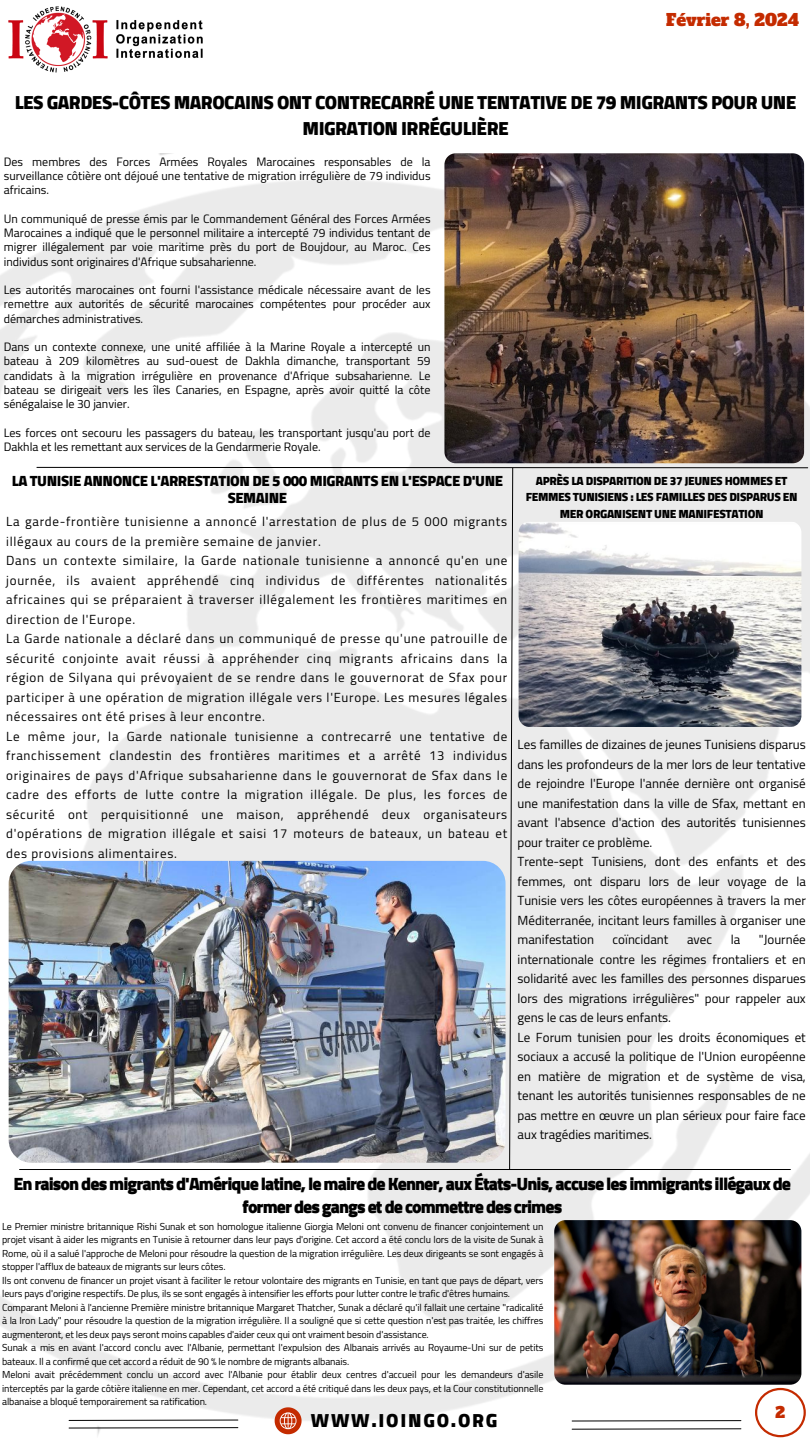
<style>
.page{position:relative;width:810px;height:1440px;background:#fff}
.page>*{position:absolute;margin:0;border:0;box-sizing:border-box;transform-origin:0 0}
.t1{font:900 19.2px/26.2px "Cairo";letter-spacing:-.03em;color:#000;text-align:center}
.t2{font:900 19.2px "Cairo";letter-spacing:.09em;color:#000}
.t3{font:900 18px/23.2px "Cairo";letter-spacing:-.055em;color:#000;text-align:center}
.t4{font:16.3px "Alfa Slab One";color:#c42b00}
.t5{font:900 15px/17.2px "Cairo";letter-spacing:-.03em;color:#000;text-align:center}
.t6{font:15px "Alfa Slab One";color:#c42b00}
.t7{font:13px/19.5px "Cairo";letter-spacing:.055em;color:#000}
.t8{font:13px/19.5px "Cairo";color:#000}
.t9{font:12px/14.2px "Cairo";color:#000;text-align:justify}
.t10{font:900 12px/16.5px "Cairo";letter-spacing:-.03em;color:#000;text-align:center}
.t11{font:10px/13.5px "Cairo";letter-spacing:-.01em;color:#000;text-align:justify}
</style>
<div class="page">
<img style="left:0;top:153px;width:810px;height:1283px">
<img style="left:444px;top:153px;width:360px;height:310px">
<hr style="left:20px;top:1169px;width:770px;height:1px;background:#000">
<svg style="left:755px;top:1388px;width:51px;height:49px"></svg>
<svg style="left:68px;top:1419px;width:171px;height:2px"></svg>
<svg style="left:275px;top:1407px;width:27px;height:27px"></svg>
<svg style="left:68px;top:1427px;width:171px;height:2px"></svg>
<svg style="left:571px;top:1420px;width:171px;height:2px"></svg>
<svg style="left:571px;top:1428px;width:171px;height:2px"></svg>
<svg style="left:36px;top:467px;width:772px;height:703px"></svg>
<img style="left:9px;top:861px;width:496px;height:301px;border-radius:22px">
<img style="left:8px;top:6px;width:195px;height:67px">
<img style="left:554px;top:1220px;width:247px;height:164px">
<p class="t4" style="left:666px;top:9px;width:134px">Février 8, 2024</p>
<p class="t1" style="left:15px;top:89px;width:783px">LES GARDES-CÔTES MAROCAINS ONT CONTRECARRÉ UNE TENTATIVE DE 79 MIGRANTS POUR UNE<br>MIGRATION IRRÉGULIÈRE</p>
<h5 class="t9" style="left:4px;top:155px;width:428px">Des membres des Forces Armées Royales Marocaines responsables de la surveillance côtière ont déjoué une tentative de migration irrégulière de 79 individus africains.</h5>
<h6 class="t9" style="left:4px;top:212px;width:428px">Un communiqué de presse émis par le Commandement Général des Forces Armées Marocaines a indiqué que le personnel militaire a intercepté 79 individus tentant de migrer illégalement par voie maritime près du port de Boujdour, au Maroc. Ces individus sont originaires d'Afrique subsaharienne.</h6>
<p class="t9" style="left:4px;top:283px;width:428px">Les autorités marocaines ont fourni l'assistance médicale nécessaire avant de les remettre aux autorités de sécurité marocaines compétentes pour procéder aux démarches administratives.</p>
<h6 class="t9" style="left:4px;top:340px;width:428px">Dans un contexte connexe, une unité affiliée à la Marine Royale a intercepté un bateau à 209 kilomètres au sud-ouest de Dakhla dimanche, transportant 59 candidats à la migration irrégulière en provenance d'Afrique subsaharienne. Le bateau se dirigeait vers les îles Canaries, en Espagne, après avoir quitté la côte sénégalaise le 30 janvier.</h6>
<p class="t9" style="left:4px;top:425px;width:428px">Les forces ont secouru les passagers du bateau, les transportant jusqu'au port de<br>Dakhla et les remettant aux services de la Gendarmerie Royale.</p>
<p class="t10" style="left:526px;top:472px;width:273px">APRÈS LA DISPARITION DE 37 JEUNES HOMMES ET<br>FEMMES TUNISIENS : LES FAMILLES DES DISPARUS EN<br>MER ORGANISENT UNE MANIFESTATION</p>
<h3 class="t5" style="left:12px;top:472px;width:493px">LA TUNISIE ANNONCE L'ARRESTATION DE 5 000 MIGRANTS EN L'ESPACE D'UNE<br>SEMAINE</h3>
<p class="t7" style="left:6px;top:512px;width:503px">La garde-frontière tunisienne a annoncé l'arrestation de plus de 5 000 migrants illégaux au cours de la première semaine de janvier.<br>Dans un contexte similaire, la Garde nationale tunisienne a annoncé qu'en une journée, ils avaient appréhendé cinq individus de différentes nationalités africaines qui se préparaient à traverser illégalement les frontières maritimes en direction de l'Europe.<br>La Garde nationale a déclaré dans un communiqué de presse qu'une patrouille de sécurité conjointe avait réussi à appréhender cinq migrants africains dans la région de Silyana qui prévoyaient de se rendre dans le gouvernorat de Sfax pour participer à une opération de migration illégale vers l'Europe. Les mesures légales nécessaires ont été prises à leur encontre.<br>Le même jour, la Garde nationale tunisienne a contrecarré une tentative de franchissement clandestin des frontières maritimes et a arrêté 13 individus originaires de pays d'Afrique subsaharienne dans le gouvernorat de Sfax dans le cadre des efforts de lutte contre la migration illégale. De plus, les forces de sécurité ont perquisitionné une maison, appréhendé deux organisateurs d'opérations de migration illégale et saisi 17 moteurs de bateaux, un bateau et des provisions alimentaires.</p>
<h2 class="t8" style="left:518px;top:735px;width:290px">Les familles de dizaines de jeunes Tunisiens disparus dans les profondeurs de la mer lors de leur tentative de rejoindre l'Europe l'année dernière ont organisé une manifestation dans la ville de Sfax, mettant en avant l'absence d'action des autorités tunisiennes pour traiter ce problème.<br>Trente-sept Tunisiens, dont des enfants et des femmes, ont disparu lors de leur voyage de la Tunisie vers les côtes européennes à travers la mer Méditerranée, incitant leurs familles à organiser une manifestation</h2>
<h2 class="t8" style="left:518px;top:930px;width:290px;text-indent:241px">"Journée internationale contre les régimes frontaliers et en solidarité avec les familles des personnes disparues lors des migrations irrégulières" pour rappeler aux gens le cas de leurs enfants.<br>Le Forum tunisien pour les droits économiques et sociaux a accusé la politique de l'Union européenne en matière de migration et de système de visa, tenant les autorités tunisiennes responsables de ne pas mettre en œuvre un plan sérieux pour faire face aux tragédies maritimes.</h2>
<p class="t3" style="left:13px;top:1172px;width:779px">En raison des migrants d'Amérique latine, le maire de Kenner, aux États-Unis, accuse les immigrants illégaux de former des gangs et de commettre des crimes</p>
<h2 class="t8" style="left:613px;top:930px;width:57px">coïncidant</h2>
<h2 class="t7" style="left:687px;top:930px;width:26px">avec</h2>
<h2 class="t7" style="left:731px;top:930px;width:11px">la</h2>
<h1 class="t11" style="left:2px;top:1219px;width:543px">Le Premier ministre britannique Rishi Sunak et son homologue italienne Giorgia Meloni ont convenu de financer conjointement un projet visant à aider les migrants en Tunisie à retourner dans leur pays d'origine. Cet accord a été conclu lors de la visite de Sunak à Rome, où il a salué l'approche de Meloni pour résoudre la question de la migration irrégulière. Les deux dirigeants se sont engagés à stopper l'afflux de bateaux de migrants sur leurs côtes.</h1>
<p class="t11" style="left:2px;top:1273px;width:543px">Ils ont convenu de financer un projet visant à faciliter le retour volontaire des migrants en Tunisie, en tant que pays de départ, vers leurs pays d'origine respectifs. De plus, ils se sont engagés à intensifier les efforts pour lutter contre le trafic d'êtres humains.</p>
<h6 class="t11" style="left:2px;top:1300px;width:543px">Comparant Meloni à l'ancienne Première ministre britannique Margaret Thatcher, Sunak a déclaré qu'il fallait une certaine "radicalité à la Iron Lady" pour résoudre la question de la migration irrégulière. Il a souligné que si cette question n'est pas traitée, les chiffres augmenteront, et les deux pays seront moins capables d'aider ceux qui ont vraiment besoin d'assistance.</h6>
<h6 class="t11" style="left:2px;top:1341px;width:543px">Sunak a mis en avant l'accord conclu avec l'Albanie, permettant l'expulsion des Albanais arrivés au Royaume-Uni sur de petits bateaux. Il a confirmé que cet accord a réduit de 90 % le nombre de migrants albanais.</h6>
<h6 class="t11" style="left:2px;top:1368px;width:543px">Meloni avait précédemment conclu un accord avec l'Albanie pour établir deux centres d'accueil pour les demandeurs d'asile interceptés par la garde côtière italienne en mer. Cependant, cet accord a été critiqué dans les deux pays, et la Cour constitutionnelle albanaise a bloqué temporairement sa ratification.</h6>
<h6 class="t2" style="left:311px;top:1409px;width:188px">WWW.IOINGO.ORG</h6>
<h3 class="t6" style="left:776px;top:1402px;width:11px">2</h3>
</div>
